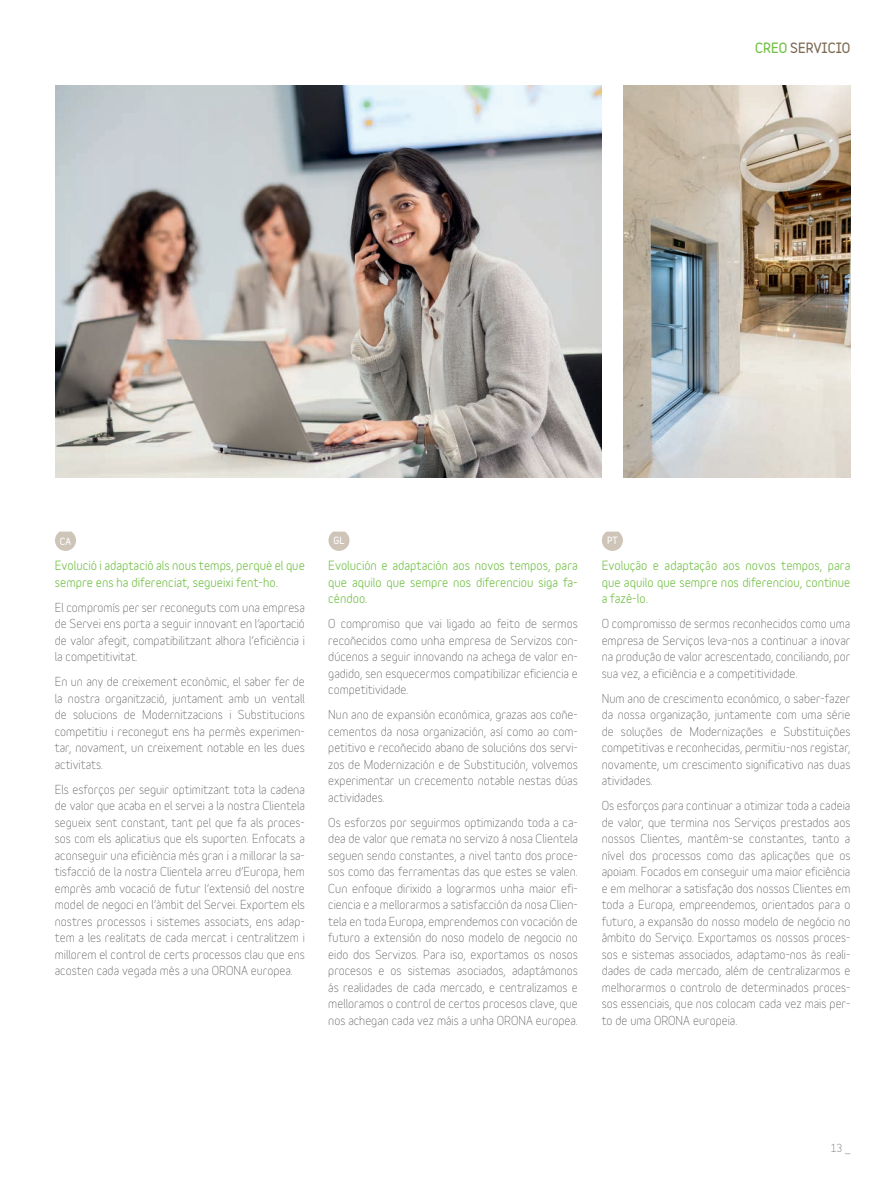
<style>
.page{position:relative;width:893px;height:1178px;background:#fff}
.page>*{position:absolute;margin:0;border:0;box-sizing:border-box;transform-origin:0 0}
.t1{font:900 12.75px "Variable";color:#7c6954}
.t2{font:12px/16.5px "Variable";color:#636366;text-align:justify}
.t3{font:700 12px/16.5px "Variable";color:#71bf44;text-align:justify}
.t4{font:700 10.5px "Variable";color:#939598}
.t5{font:900 9px "Variable";color:#fff}
.s1{color:#71bf44}
</style>
<div class="page">
<svg style="left:55px;top:531px;width:21px;height:20px"></svg>
<svg style="left:328px;top:531px;width:21px;height:20px"></svg>
<svg style="left:602px;top:531px;width:21px;height:20px"></svg>
<img style="left:55px;top:86px;width:546px;height:391px">
<img style="left:624px;top:86px;width:226px;height:391px">
<p class="t1" style="left:755px;top:38px;width:97px"><span class="s1">CREO</span> SERVICIO</p>
<p class="t5" style="left:60px;top:534px;width:13px">CA</p>
<p class="t5" style="left:333px;top:533px;width:13px">GL</p>
<p class="t5" style="left:607px;top:533px;width:12px">PT</p>
<p class="t3" style="left:55px;top:556px;width:252px">Evolució i adaptació als nous temps, perquè el que sempre ens ha diferenciat, segueixi fent-ho.</p>
<p class="t2" style="left:55px;top:598px;width:252px">El compromís per ser reconeguts com una empresa de Servei ens porta a seguir innovant en l’aportació de valor afegit, compatibilitzant alhora l’eficiència i la competitivitat.</p>
<p class="t2" style="left:55px;top:672px;width:252px">En un any de creixement econòmic, el saber fer de la nostra organització, juntament amb un ventall de solucions de Modernitzacions i Substitucions competitiu i reconegut ens ha permès experimen&shy;tar, novament, un creixement notable en les dues activitats.</p>
<p class="t2" style="left:55px;top:780px;width:252px">Els esforços per seguir optimitzant tota la cadena de valor que acaba en el servei a la nostra Clientela segueix sent constant, tant pel que fa als proces&shy;sos com els aplicatius que els suporten. Enfocats a aconseguir una eficiència més gran i a millorar la sa&shy;tisfacció de la nostra Clientela arreu d’Europa, hem emprès amb vocació de futur l’extensió del nostre model de negoci en l’àmbit del Servei. Exportem els nostres processos i sistemes associats, ens adap&shy;tem a les realitats de cada mercat i centralitzem i millorem el control de certs processos clau que ens acosten cada vegada més a una ORONA europea.</p>
<p class="t3" style="left:328px;top:556px;width:251px">Evolución e adaptación aos novos tempos, para que aquilo que sempre nos diferenciou siga fa&shy;céndoo.</p>
<p class="t2" style="left:328px;top:614px;width:251px">O compromiso que vai ligado ao feito de sermos recoñecidos como unha empresa de Servizos con&shy;dúcenos a seguir innovando na achega de valor en&shy;gadido, sen esquecermos compatibilizar eficiencia e competitividade.</p>
<p class="t2" style="left:328px;top:705px;width:251px">Nun ano de expansión económica, grazas aos coñe&shy;cementos da nosa organización, así como ao com&shy;petitivo e recoñecido abano de solucións dos servi&shy;zos de Modernización e de Substitución, volvemos experimentar un crecemento notable nestas dúas actividades.</p>
<p class="t2" style="left:328px;top:813px;width:251px">Os esforzos por seguirmos optimizando toda a ca&shy;dea de valor que remata no servizo á nosa Clientela seguen sendo constantes, a nivel tanto dos proce&shy;sos como das ferramentas das que estes se valen.<br>Cun enfoque dirixido a lograrmos unha maior efi&shy;ciencia e a mellorarmos a satisfacción da nosa Clien&shy;tela en toda Europa, emprendemos con vocación de futuro a extensión do noso modelo de negocio no eido dos Servizos. Para iso, exportamos os nosos procesos e os sistemas asociados, adaptámonos ás realidades de cada mercado, e centralizamos e melloramos o control de certos procesos clave, que nos achegan cada vez máis a unha ORONA europea.</p>
<p class="t3" style="left:602px;top:556px;width:250px">Evolução e adaptação aos novos tempos, para que aquilo que sempre nos diferenciou, continue a fazê-lo.</p>
<p class="t2" style="left:602px;top:614px;width:250px">O compromisso de sermos reconhecidos como uma empresa de Serviços leva-nos a continuar a inovar na produção de valor acrescentado, conciliando, por sua vez, a eficiência e a competitividade.</p>
<p class="t2" style="left:602px;top:689px;width:250px">Num ano de crescimento económico, o saber-fazer da nossa organização, juntamente com uma série de soluções de Modernizações e Substituições competitivas e reconhecidas, permitiu-nos registar, novamente, um crescimento significativo nas duas atividades.</p>
<p class="t2" style="left:602px;top:796px;width:250px">Os esforços para continuar a otimizar toda a cadeia de valor, que termina nos Serviços prestados aos nossos Clientes, mantêm-se constantes, tanto a nível dos processos como das aplicações que os apoiam. Focados em conseguir uma maior eficiência e em melhorar a satisfação dos nossos Clientes em toda a Europa, empreendemos, orientados para o futuro, a expansão do nosso modelo de negócio no âmbito do Serviço. Exportamos os nossos proces&shy;sos e sistemas associados, adaptamo-nos às reali&shy;dades de cada mercado, além de centralizarmos e melhorarmos o controlo de determinados proces&shy;sos essenciais, que nos colocam cada vez mais per&shy;to de uma ORONA europeia.</p>
<p class="t4" style="left:831px;top:1139px;width:21px">13 _</p>
</div>
